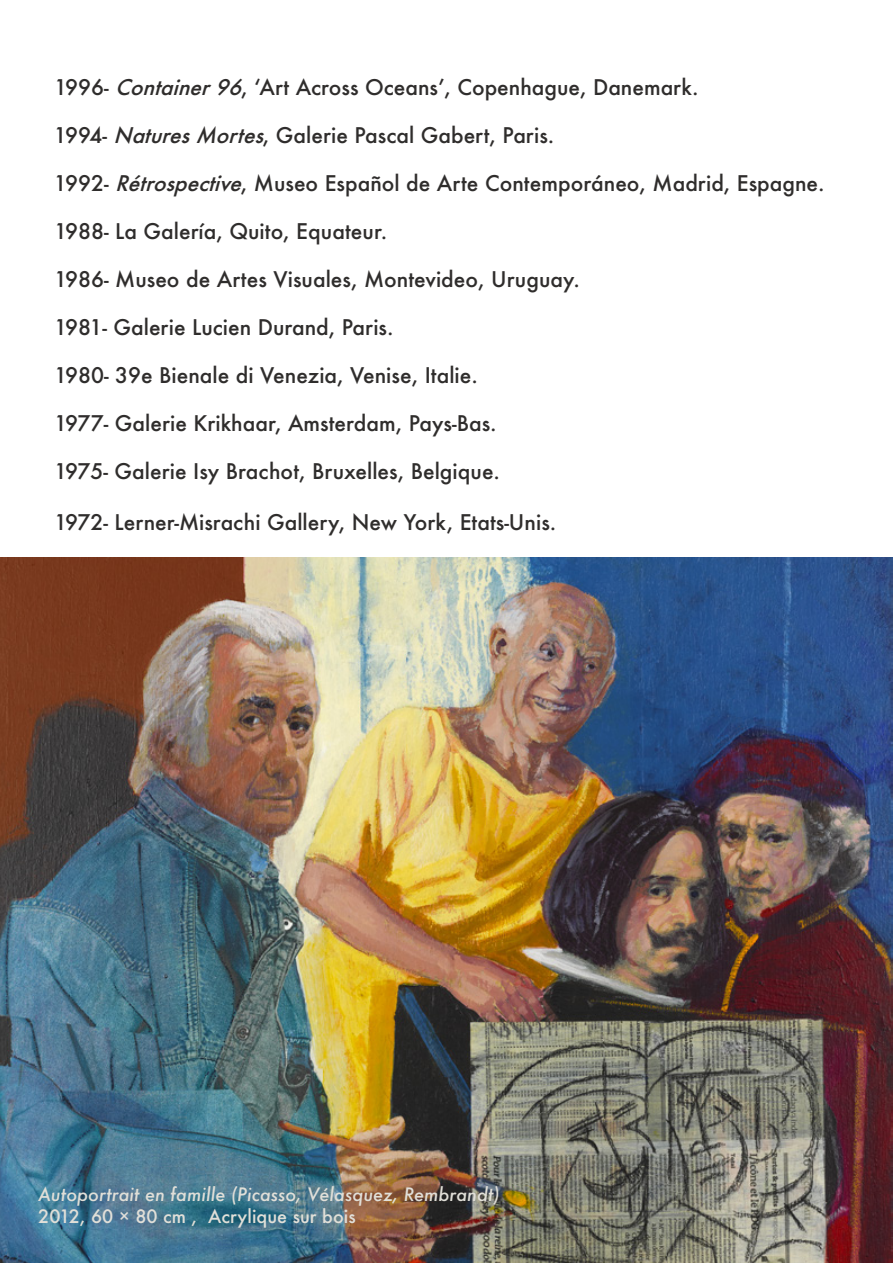
<style>
.page{position:relative;width:893px;height:1263px;background:#fff}
.page>*{position:absolute;margin:0;border:0;box-sizing:border-box;transform-origin:0 0}
.t1{font:500 21px "Futura";color:#2f2d2c}
.t2{font:italic 500 18px "Futura";color:#e1dfd8}
.t3{font:500 18px "Futura";color:#e1dfd8}
.s1{font-style:italic}
</style>
<div class="page">
<img style="left:0;top:557px;width:893px;height:706px">
<p class="t1" style="left:54px;top:73px;width:646px">1996- <span class="s1">Container96</span>, ‘Art Across Oceans’, Copenhague, Danemark.</p>
<p class="t1" style="left:54px;top:121px;width:502px">1994- <span class="s1">NaturesMortes</span>, Galerie Pascal Gabert, Paris.</p>
<p class="t1" style="left:54px;top:169px;width:772px">1992- <span class="s1">Rétrospective</span>, Museo Español de Arte Contemporáneo, Madrid, Espagne.</p>
<p class="t1" style="left:54px;top:217px;width:335px">1988- La Galería, Quito, Equateur.</p>
<p class="t1" style="left:54px;top:265px;width:527px">1986- Museo de Artes Visuales, Montevideo, U ruguay.</p>
<p class="t1" style="left:54px;top:313px;width:341px">1981- Galerie Lucien Durand, Paris.</p>
<p class="t1" style="left:54px;top:361px;width:425px">1980- 39e Bienale di Venezia, Venise, Italie.</p>
<p class="t1" style="left:54px;top:409px;width:444px">1977- Galerie Krikhaar, Amsterdam, Pays-Bas.</p>
<p class="t1" style="left:54px;top:457px;width:448px">1975- Galerie Isy Brachot, Bruxelles, Belgique.</p>
<p class="t1" style="left:54px;top:508px;width:504px">1972- Lerner-Misrachi Gallery, N ew York, Etats-U nis.</p>
<p class="t2" style="left:38px;top:1182px;width:463px">Autoportrait en famille (Picasso, Vélasquez, Rembrandt)</p>
<p class="t3" style="left:38px;top:1204px;width:319px">2012, 60 × 80 cm , Acrylique sur bois</p>
</div>
